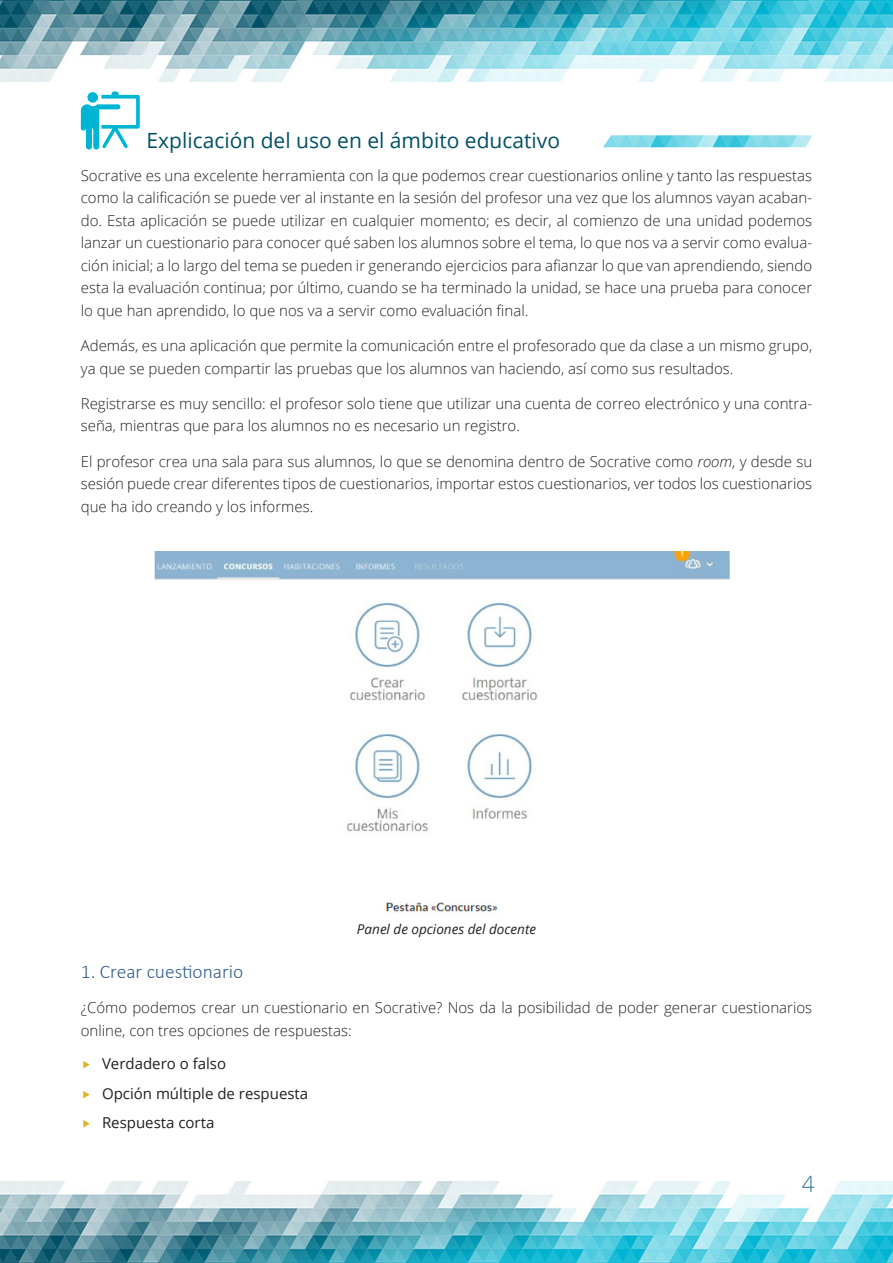
<style>
.page{position:relative;width:893px;height:1263px;background:#fff}
.page>*{position:absolute;margin:0;border:0;box-sizing:border-box;transform-origin:0 0}
.t1{font:300 22.5px "Open Sans";color:#22728e}
.t2{font:21px "Open Sans";color:#005066}
.Heading_2{font:300 19.5px "Calibri";color:#365f91}
.base{font:300 15px/22.5px "Open Sans";color:#231f20}
.t3{font:15px "Open Sans";color:#231f20}
.Pies_de_foto{font:italic 13.5px "Open Sans";color:#231f20}
.s1{font-style:italic}
</style>
<div class="page">
<img style="left:0;top:0;width:893px;height:81px">
<img style="left:0;top:1182px;width:893px;height:81px">
<svg style="left:81px;top:91px;width:59px;height:59px"></svg>
<img style="left:603px;top:135px;width:209px;height:12px">
<img style="left:155px;top:551px;width:575px;height:363px">
<p class="t2" style="left:147px;top:126px;width:415px">Explicación del uso en el ámbito educativo</p>
<p class="base" style="left:81px;top:164px;width:733px;text-align:justify">Socrative es una excelente herramienta con la que podemos crear cuestionarios online y tanto las respuestas como la calificación se puede ver al instante en la sesión del profesor una vez que los alumnos vayan acaban&shy;do. Esta aplicación se puede utilizar en cualquier momento; es decir, al comienzo de una unidad podemos lanzar un cuestionario para conocer qué saben los alumnos sobre el tema, lo que nos va a servir como evalua&shy;ción inicial; a lo largo del tema se pueden ir generando ejercicios para afianzar lo que van aprendiendo, siendo esta la evaluación continua; por último, cuando se ha terminado la unidad, se hace una prueba para conocer lo que han aprendido, lo que nos va a servir como evaluación final.</p>
<p class="base" style="left:81px;top:334px;width:733px">Además, es una aplicación que permite la comunicación entre el profesorado que da clase a un mismo grupo, ya que se pueden compartir las pruebas que los alumnos van haciendo, así como sus resultados.</p>
<p class="base" style="left:81px;top:392px;width:733px">Registrarse es muy sencillo: el profesor solo tiene que utilizar una cuenta de correo electrónico y una contra&shy;seña, mientras que para los alumnos no es necesario un registro.</p>
<p class="base" style="left:81px;top:449px;width:733px;text-align:justify">El profesor crea una sala para sus alumnos, lo que se denomina dentro de Socrative como <span class="s1">room</span>, y desde su sesión puede crear diferentes tipos de cuestionarios, importar estos cuestionarios, ver todos los cuestionarios que ha ido creando y los informes.</p>
<p class="Pies_de_foto" style="left:357px;top:919px;width:181px">Panel de opciones del docente</p>
<p class="Heading_2" style="left:81px;top:959px;width:164px">1. Crear cuestionario</p>
<p class="base" style="left:81px;top:996px;width:733px">¿Cómo podemos crear un cuestionario en Socrative? Nos da la posibilidad de poder generar cuestionarios online, con tres opciones de respuestas:</p>
<p class="t3" style="left:102px;top:1053px;width:126px">Verdadero o falso</p>
<p class="t3" style="left:102px;top:1083px;width:208px">Opción múltiple de respuesta</p>
<p class="t3" style="left:102px;top:1112px;width:114px">Respuesta corta</p>
<h1 class="t1" style="left:802px;top:1168px;width:14px">4</h1>
</div>
